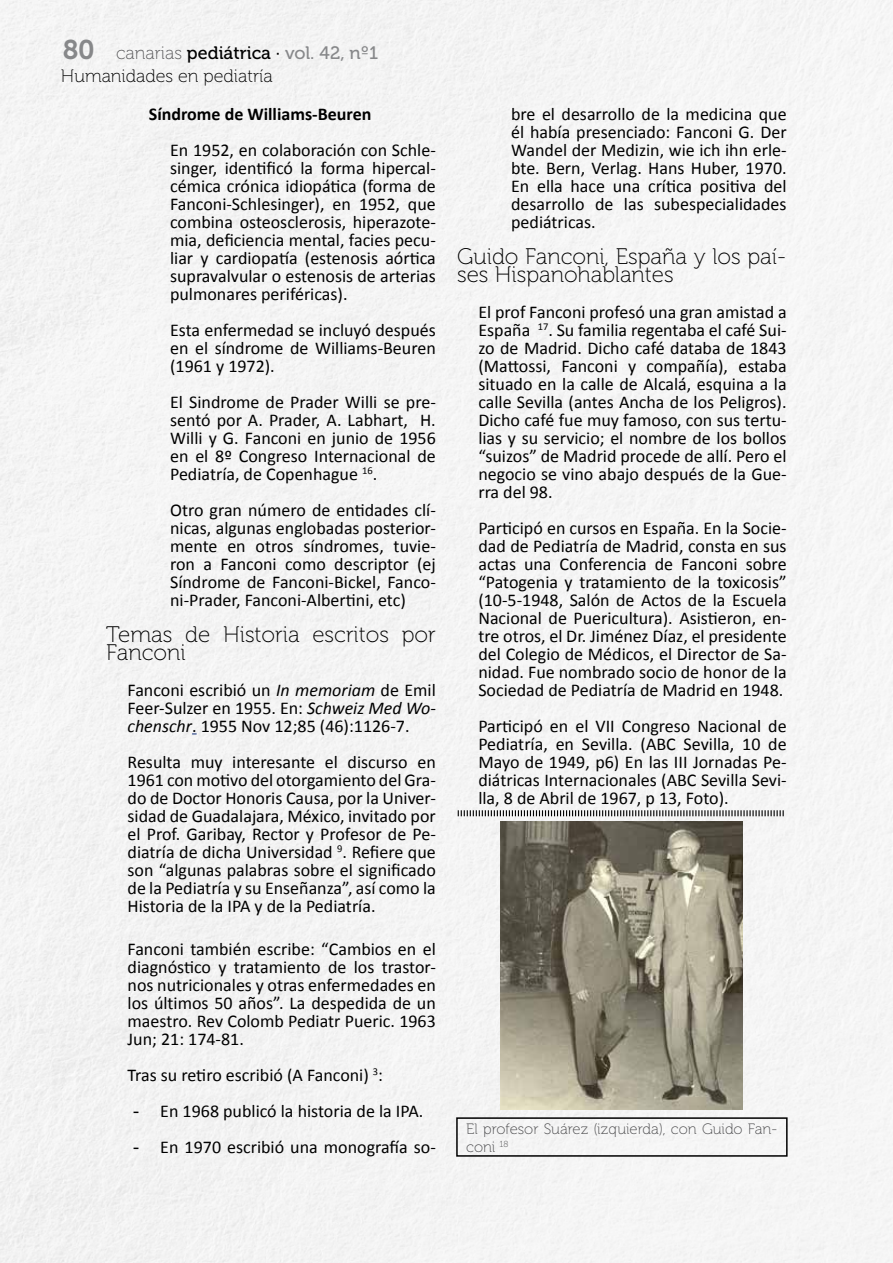
<style>
.page{position:relative;width:893px;height:1263px;background:#f4f4f4}
.page>*{position:absolute;margin:0;border:0;box-sizing:border-box;transform-origin:0 0}
.t1{font:22.5px/18px "Museo 100";color:#000}
.t2{font:18px/18px "Calibri";color:#000;text-align:justify}
.t3{font:18px "Museo 500";color:#000}
.t4{font:700 18px "Calibri";color:#000}
.t5{font:18px "Museo 100";color:#000}
.t6{font:15px/18px "Museo 100";letter-spacing:-.005em;color:#4b4b4d}
.s1{font-family:"Museo 700";font-size:27px;color:#87888a}
.s2{font-family:"Museo 100";color:#58585a}
.s3{color:#87888a}
.s4{font-style:italic}
.s5{font-family:"Arial"}
</style>
<div class="page">
<img style="left:501px;top:822px;width:242px;height:288px">
<div style="left:456px;top:1117px;width:332px;height:40px;border:2px solid #000"></div>
<svg style="left:458px;top:810px;width:326px;height:6px"></svg>
<p class="t3" style="left:63px;top:42px;width:317px"><span class="s1">80</span> <span class="s2">canarias</span> pediátrica · <span class="s3">vol. 42, nº1</span></p>
<p class="t5" style="left:61px;top:66px;width:213px">Humanidades en pediatría</p>
<p class="t4" style="left:149px;top:103px;width:224px">Síndrome de Williams-Beuren</p>
<p class="t2" style="left:170px;top:140px;width:267px">En 1952, en colaboración con Schle&shy;singer, identificó la forma hipercal&shy;cémica crónica idiopática (forma de Fanconi-Schlesinger), en 1952, que combina osteosclerosis, hiperazote&shy;mia, deficiencia mental, facies pecu&shy;liar y cardiopatía (estenosis aórtica supravalvular o estenosis de arterias pulmonares periféricas).</p>
<p class="t2" style="left:170px;top:320px;width:267px">Esta enfermedad se incluyó después en el síndrome de Williams-Beuren (1961 y 1972).</p>
<p class="t2" style="left:170px;top:392px;width:267px">El Sindrome de Prader Willi se pre&shy;sentó por A. Prader, A. Labhart, H.<br>Willi y G. Fanconi en junio de 1956 en el 8º Congreso Internacional de Pediatría, de Copenhague <sup>16</sup>.</p>
<p class="t2" style="left:170px;top:500px;width:267px">Otro gran número de entidades clí&shy;nicas, algunas englobadas posterior&shy;mente en otros síndromes, tuvie&shy;ron a Fanconi como descriptor (ej Síndrome de Fanconi-Bickel, Fanco&shy;ni-Prader, Fanconi-Albertini, etc)</p>
<p class="t1" style="left:106px;top:626px;width:331px">Temas de Historia escritos por<br>Fanconi</p>
<p class="t2" style="left:128px;top:680px;width:310px">Fanconi escribió un <span class="s4">In memoriam</span> de Emil Feer-Sulzer en 1955. En: <span class="s4">Schweiz Med Wo&shy;chenschr</span>. 1955 Nov 12;85 (46):1126-7.</p>
<p class="t2" style="left:128px;top:752px;width:310px">Resulta muy interesante el discurso en 1961 con motivo del otorgamiento del Gra&shy;do de Doctor Honoris Causa, por la Univer&shy;sidad de Guadalajara, México, invitado por el Prof. Garibay, Rector y Profesor de Pe&shy;diatría de dicha Universidad <sup>9</sup>. Refiere que son “algunas palabras sobre el significado de la Pediatría y su Enseñanza”, así como la Historia de la IPA y de la Pediatría.</p>
<p class="t2" style="left:128px;top:939px;width:310px">Fanconi también escribe: “Cambios en el diagnóstico y tratamiento de los trastor&shy;nos nutricionales y otras enfermedades en los últimos 50 años”. La despedida de un maestro. Rev Colomb Pediatr Pueric. 1963<br>Jun; 21: 174-81.</p>
<p class="t2" style="left:128px;top:1065px;width:257px">Tras su retiro escribió (A Fanconi) <sup>3</sup>:</p>
<p class="t2" style="left:133px;top:1101px;width:292px"><span class="s5">-</span> En 1968 publicó la historia de la IPA.</p>
<p class="t2" style="left:133px;top:1137px;width:304px"><span class="s5">-</span> En 1970 escribió una monografía so-</p>
<p class="t2" style="left:511px;top:104px;width:277px">bre el desarrollo de la medicina que él había presenciado: Fanconi G. Der Wandel der Medizin, wie ich ihn erle&shy;bte. Bern, Verlag. Hans Huber, 1970.<br>En ella hace una crítica positiva del desarrollo de las subespecialidades pediátricas.</p>
<p class="t1" style="left:457px;top:248px;width:331px">Guido Fanconi, España y los paí&shy;ses Hispanohablantes</p>
<p class="t2" style="left:478px;top:302px;width:310px">El prof Fanconi profesó una gran amistad a España <sup>17</sup>. Su familia regentaba el café Sui&shy;zo de Madrid. Dicho café databa de 1843 (Mattossi, Fanconi y compañía), estaba situado en la calle de Alcalá, esquina a la calle Sevilla (antes Ancha de los Peligros).<br>Dicho café fue muy famoso, con sus tertu&shy;lias y su servicio; el nombre de los bollos “suizos” de Madrid procede de allí. Pero el negocio se vino abajo después de la Gue&shy;rra del 98.</p>
<p class="t2" style="left:478px;top:518px;width:310px">Participó en cursos en España. En la Socie&shy;dad de Pediatría de Madrid, consta en sus actas una Conferencia de Fanconi sobre “Patogenia y tratamiento de la toxicosis” (10-5-1948, Salón de Actos de la Escuela Nacional de Puericultura). Asistieron, en&shy;tre otros, el Dr. Jiménez Díaz, el presidente del Colegio de Médicos, el Director de Sa&shy;nidad. Fue nombrado socio de honor de la Sociedad de Pediatría de Madrid en 1948.</p>
<p class="t2" style="left:478px;top:716px;width:310px">Participó en el VII Congreso Nacional de Pediatría, en Sevilla. (ABC Sevilla, 10 de Mayo de 1949, p6) En las III Jornadas Pe&shy;diátricas Internacionales (ABC Sevilla Sevi&shy;lla, 8 de Abril de 1967, p 13, Foto).</p>
<p class="t6" style="left:466px;top:1120px;width:313px">El profesor Suárez (izquierda), con Guido Fan&shy;coni <sup>18</sup></p>
</div>
